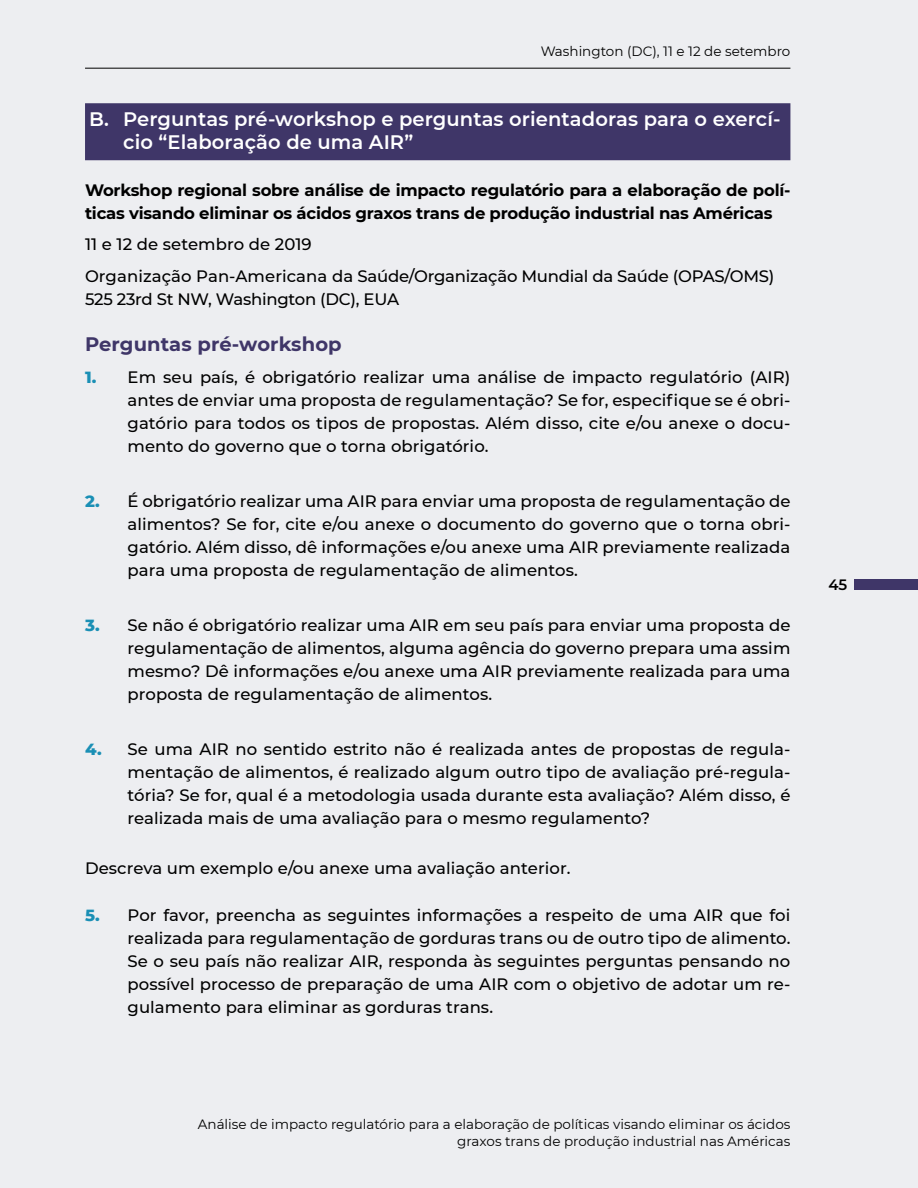
<style>
.page{position:relative;width:918px;height:1188px;background:#edeef1}
.page>*{position:absolute;margin:0;border:0;box-sizing:border-box;transform-origin:0 0}
.t1{font:600 19.5px/23.1px "Montserrat";letter-spacing:.005em;color:#fff}
.t2{font:700 19.5px "Montserrat";letter-spacing:.005em;color:#3f3668}
.t3{font:500 16.5px/23.1px "Montserrat";letter-spacing:.005em;color:#000;text-align:justify}
.t4{font:700 16.5px/23.1px "Montserrat";letter-spacing:-.015em;color:#000}
.t5{font:500 16.5px "Montserrat";letter-spacing:-.015em;color:#000}
.t6{font:600 15px "Montserrat";color:#000}
.t7{font:13.5px/16.2px "Montserrat";color:#000;text-align:right}
.s1{font-weight:800;color:#1a8fb5}
</style>
<div class="page">
<hr style="left:85px;top:68px;width:705px;height:1px;background:#000">
<div style="left:854px;top:579px;width:64px;height:11px;background:#3f3668"></div>
<div style="left:85px;top:103px;width:705px;height:57px;background:#3f3668"></div>
<p class="t7" style="left:541px;top:42px;width:251px">Washington (DC), 11 e 12 de setembro</p>
<p class="t1" style="left:123px;top:107px;width:659px;text-indent:-34px">B. Perguntas pré-workshop e perguntas orientadoras para o exercí&shy;cio “Elaboração de uma AIR”</p>
<p class="t4" style="left:85px;top:177px;width:707px">Workshop regional sobre análise de impacto regulatório para a elaboração de polí&shy;ticas visando eliminar os ácidos graxos trans de produção industrial nas Américas</p>
<p class="t3" style="left:85px;top:228px;width:691px;line-height:31.7px">11 e 12 de setembro de 2019<br>Organização Pan-Americana da Saúde/Organização Mundial da Saúde (OPAS/OMS)</p>
<p class="t5" style="left:85px;top:288px;width:316px">525 23rd St NW, Washington (DC), EUA</p>
<p class="t2" style="left:85px;top:330px;width:258px">Perguntas pré-workshop</p>
<p class="t3" style="left:128px;top:365px;width:664px;text-indent:-43px"><span class="s1">1.</span> Em seu país, é obrigatório realizar uma análise de impacto regulatório (AIR) antes de enviar uma proposta de regulamentação? Se for, especifique se é obri&shy;gatório para todos os tipos de propostas. Além disso, cite e/ou anexe o docu&shy;mento do governo que o torna obrigatório.</p>
<p class="t3" style="left:128px;top:489px;width:664px;text-indent:-43px"><span class="s1">2.</span> É obrigatório realizar uma AIR para enviar uma proposta de regulamentação de alimentos? Se for, cite e/ou anexe o documento do governo que o torna obri&shy;gatório. Além disso, dê informações e/ou anexe uma AIR previamente realizada para uma proposta de regulamentação de alimentos.</p>
<p class="t3" style="left:128px;top:613px;width:664px;text-indent:-43px"><span class="s1">3.</span> Se não é obrigatório realizar uma AIR em seu país para enviar uma proposta de regulamentação de alimentos, alguma agência do governo prepara uma assim mesmo? Dê informações e/ou anexe uma AIR previamente realizada para uma proposta de regulamentação de alimentos.</p>
<p class="t3" style="left:128px;top:737px;width:664px;text-indent:-43px"><span class="s1">4.</span> Se uma AIR no sentido estrito não é realizada antes de propostas de regula&shy;mentação de alimentos, é realizado algum outro tipo de avaliação pré-regula&shy;tória? Se for, qual é a metodologia usada durante esta avaliação? Além disso, é realizada mais de uma avaliação para o mesmo regulamento?</p>
<p class="t3" style="left:85px;top:856px;width:487px">Descreva um exemplo e/ou anexe uma avaliação anterior.</p>
<p class="t3" style="left:128px;top:903px;width:664px;text-indent:-43px"><span class="s1">5.</span> Por favor, preencha as seguintes informações a respeito de uma AIR que foi realizada para regulamentação de gorduras trans ou de outro tipo de alimento.<br>Se o seu país não realizar AIR, responda às seguintes perguntas pensando no possível processo de preparação de uma AIR com o objetivo de adotar um re&shy;gulamento para eliminar as gorduras trans.</p>
<p class="t6" style="left:829px;top:574px;width:20px">45</p>
<p class="t7" style="left:198px;top:1116px;width:594px">Análise de impacto regulatório para a elaboração de políticas visando eliminar os ácidos graxos trans de produção industrial nas Américas</p>
</div>
